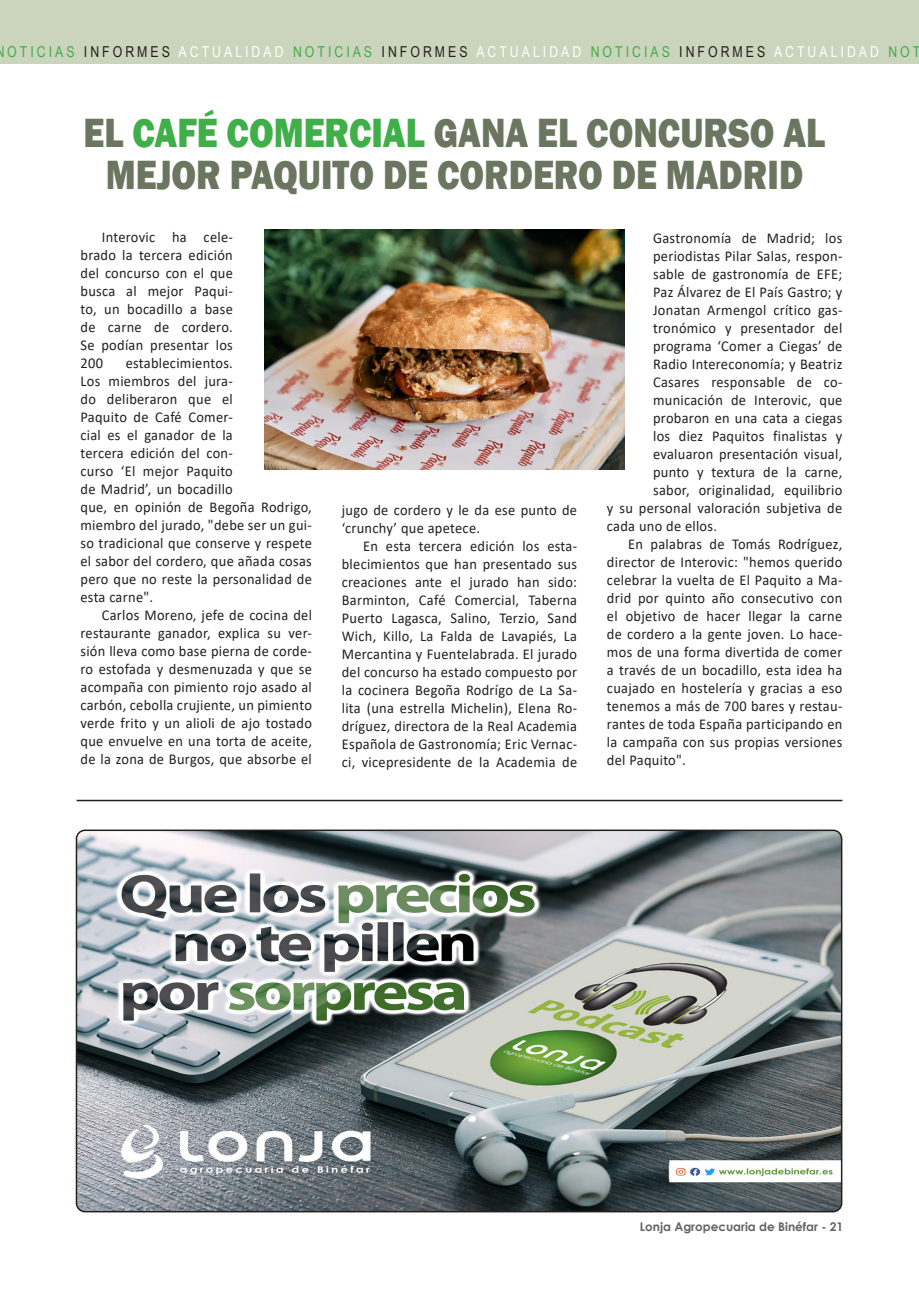
<style>
.page{position:relative;width:919px;height:1289px;background:#fff}
.page>*{position:absolute;margin:0;border:0;box-sizing:border-box;transform-origin:0 0}
.t1{font:800 42px/42px "Franklin Gothic";color:#6b7660;text-align:center;scale:.85 1}
.t2{font:15px/18px "Calibri";letter-spacing:.02em;color:#231f20;text-align:justify;scale:.96 1}
.t3{font:15px "Arial Narrow";letter-spacing:.2em;color:#fff}
.t4{font:15px "Arial Narrow";letter-spacing:.2em;color:#231f20}
.t5{font:15px "Arial Narrow";letter-spacing:.2em;color:#40ae49}
.t6{font:700 12px "Century Gothic";color:#636366}
.s1{color:#40ae49}
</style>
<div class="page">
<div style="left:0;top:0;width:918px;height:64px;background:#cbd4bc"></div>
<img style="left:76px;top:832px;width:765px;height:379px">
<div style="left:76px;top:829px;width:766px;height:383px;border:2px solid #231f20;border-radius:9px"></div>
<hr style="left:77px;top:799px;width:765px;height:2px;background:#231f20">
<img style="left:265px;top:230px;width:359px;height:239px">
<p class="t5" style="left:7px;top:40px;width:69px">OTICIAS</p>
<p class="t4" style="left:84px;top:40px;width:87px">INFORMES</p>
<p class="t3" style="left:179px;top:40px;width:195px">ACTUALIDAD <span class="s1">NOTICIAS</span></p>
<p class="t4" style="left:381px;top:40px;width:87px">INFORMES</p>
<p class="t3" style="left:476px;top:40px;width:195px">ACTUALIDAD <span class="s1">NOTICIAS</span></p>
<p class="t4" style="left:679px;top:40px;width:87px">INFORMES</p>
<p class="t3" style="left:774px;top:40px;width:148px">ACTUALIDAD <span class="s1">NOT</span></p>
<h1 class="t1" style="left:83px;top:112px;width:874px">EL <span class="s1">CAFÉ COMERCIAL</span> GANA EL CONCURSO AL<br>MEJOR PAQUITO DE CORDERO DE MADRID</h1>
<p class="t2" style="left:80px;top:228px;width:160px;text-indent:21px">Interovic ha cele&shy;brado la tercera edición del concurso con el que busca al mejor Paqui&shy;to, un bocadillo a base de carne de cordero.<br>Se podían presentar los 200</p>
<p class="t2" style="left:653px;top:229px;width:199px">Gastronomía de Madrid; los</p>
<p class="t2" style="left:653px;top:247px;width:199px">periodistas Pilar Salas, respon-</p>
<p class="t2" style="left:653px;top:265px;width:199px">sable de gastronomía de EFE;</p>
<p class="t2" style="left:653px;top:283px;width:199px">Paz Álvarez de El País Gastro; y</p>
<p class="t2" style="left:653px;top:301px;width:199px">Jonatan Armengol crítico gas-</p>
<p class="t2" style="left:653px;top:319px;width:199px">tronómico y presentador del</p>
<p class="t2" style="left:653px;top:337px;width:199px">programa ‘Comer a Ciegas’ de</p>
<p class="t2" style="left:653px;top:355px;width:199px">Radio Intereconomía; y Beatriz</p>
<p class="t2" style="left:653px;top:373px;width:199px">Casares responsable de co-</p>
<p class="t2" style="left:653px;top:391px;width:199px">municación de Interovic, que</p>
<p class="t2" style="left:653px;top:409px;width:199px">probaron en una cata a ciegas</p>
<p class="t2" style="left:653px;top:427px;width:199px">los diez Paquitos finalistas y</p>
<p class="t2" style="left:653px;top:445px;width:199px">evaluaron presentación visual,</p>
<p class="t2" style="left:653px;top:463px;width:199px">punto y textura de la carne,</p>
<p class="t2" style="left:653px;top:481px;width:198px">sabor, originalidad, equilibrio</p>
<p class="t2" style="left:607px;top:499px;width:246px">y su personal valoración subjetiva de</p>
<p class="t2" style="left:607px;top:517px;width:116px">cada uno de ellos.</p>
<p class="t2" style="left:628px;top:535px;width:224px">En palabras de Tomás Rodríguez,</p>
<p class="t2" style="left:607px;top:553px;width:247px">director de Interovic: "hemos querido</p>
<p class="t2" style="left:607px;top:571px;width:247px">celebrar la vuelta de El Paquito a Ma-</p>
<p class="t2" style="left:607px;top:589px;width:246px">drid por quinto año consecutivo con</p>
<p class="t2" style="left:607px;top:607px;width:247px">el objetivo de hacer llegar la carne</p>
<p class="t2" style="left:607px;top:625px;width:247px">de cordero a la gente joven. Lo hace-</p>
<p class="t2" style="left:607px;top:643px;width:247px">mos de una forma divertida de comer</p>
<p class="t2" style="left:607px;top:661px;width:246px">a través de un bocadillo, esta idea ha</p>
<p class="t2" style="left:607px;top:679px;width:246px">cuajado en hostelería y gracias a eso</p>
<p class="t2" style="left:607px;top:697px;width:247px">tenemos a más de 700 bares y restau-</p>
<p class="t2" style="left:607px;top:715px;width:247px">rantes de toda España participando en</p>
<p class="t2" style="left:607px;top:733px;width:246px">la campaña con sus propias versiones</p>
<p class="t2" style="left:607px;top:751px;width:84px">del Paquito".</p>
<p class="t2" style="left:80px;top:354px;width:243px;text-align:left;text-indent:45px">establecimientos.<br>Los miembros del jura-<br>do deliberaron que el<br>Paquito de Café Comer-<br>cial es el ganador de la<br>tercera edición del con-<br>curso ‘El mejor Paquito<br>de Madrid’, un bocadillo<br>que, en opinión de Begoña Rodrigo, miembro del jurado, "debe ser un gui&shy;so tradicional que conserve y respete el sabor del cordero, que añada cosas pero que no reste la personalidad de esta carne".</p>
<p class="t2" style="left:80px;top:606px;width:243px;text-indent:21px">Carlos Moreno, jefe de cocina del restaurante ganador, explica su ver&shy;sión lleva como base pierna de corde&shy;ro estofada y desmenuzada y que se acompaña con pimiento rojo asado al carbón, cebolla crujiente, un pimiento verde frito y un alioli de ajo tostado que envuelve en una torta de aceite, de la zona de Burgos, que absorbe el</p>
<p class="t2" style="left:342px;top:501px;width:247px">jugo de cordero y le da ese punto de ‘crunchy’ que apetece.</p>
<p class="t2" style="left:342px;top:537px;width:247px;text-indent:21px">En esta tercera edición los esta&shy;blecimientos que han presentado sus creaciones ante el jurado han sido:<br>Barminton, Café Comercial, Taberna Puerto Lagasca, Salino, Terzio, Sand Wich, Killo, La Falda de Lavapiés, La Mercantina y Fuentelabrada. El jurado del concurso ha estado compuesto por la cocinera Begoña Rodrígo de La Sa&shy;lita (una estrella Michelin), Elena Ro&shy;dríguez, directora de la Real Academia Española de Gastronomía; Eric Vernac&shy;ci, vicepresidente de la Academia de</p>
<p class="t6" style="left:639px;top:1217px;width:205px">Lonja Agropecuaria de Binéfar - 21</p>
</div>
